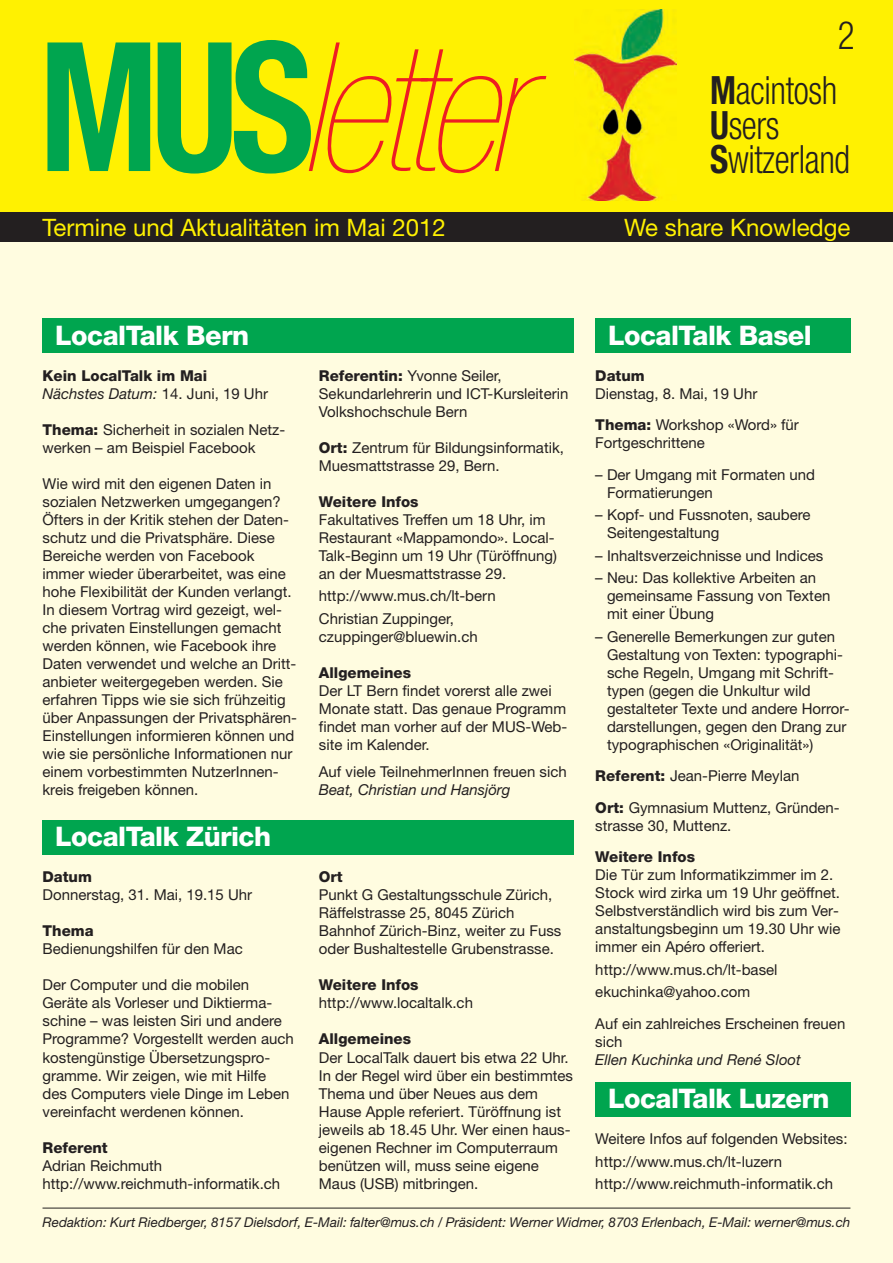
<style>
.page{position:relative;width:893px;height:1263px;background:#fff}
.page>*{position:absolute;margin:0;border:0;box-sizing:border-box;transform-origin:0 0}
.t1{font:italic 900 condensed 180px "Helvetica Neue";letter-spacing:-.05em;color:#ee1d23}
.t2{font:300 condensed 39px/34.5px "Helvetica Neue";letter-spacing:-.01em;color:#231f20;scale:.9 1}
.t3{font:800 27px "Helvetica Neue";letter-spacing:-.02em;color:#fff}
.t4{font:24px "Helvetica Neue";color:#fff101}
.t5{font:15px/18px "Helvetica Neue";color:#231f20}
.t6{font:800 15px/18px "Helvetica Neue";color:#231f20}
.t7{font:italic 15px "Helvetica Neue";color:#231f20}
.t8{font:italic 13.5px "Helvetica Neue";color:#231f20}
.s1{font-weight:700;font-style:normal;color:#00a54f}
.s2{font-weight:700}
.s3{font-weight:400;font-style:italic}
.s4{font-weight:400}
.s5{font-weight:800}
</style>
<div class="page">
<div style="left:0;top:0;width:893px;height:213px;background:#fff101"></div>
<img style="left:575px;top:9px;width:102px;height:191px">
<div style="left:0;top:213px;width:893px;height:34px;background:#231f20"></div>
<div style="left:0;top:242px;width:893px;height:1021px;background:#fffce0"></div>
<hr style="left:43px;top:1208px;width:807px;height:1px;background:#231f20">
<div style="left:43px;top:319px;width:531px;height:34px;background:#00a54f"></div>
<div style="left:43px;top:821px;width:531px;height:34px;background:#00a54f"></div>
<div style="left:595px;top:319px;width:255px;height:34px;background:#00a54f"></div>
<div style="left:595px;top:1082px;width:255px;height:34px;background:#00a54f"></div>
<h1 class="t1" style="left:39px;top:42px;width:488px"><span class="s1">MUS</span>letter</h1>
<h2 class="t2" style="left:838px;top:21px;width:20px">2</h2>
<h2 class="t2" style="left:710px;top:77px;width:157px"><span class="s2">M</span>acintosh<br><span class="s2">U</span>sers<br><span class="s2">S</span>witzerland</h2>
<h3 class="t4" style="left:43px;top:219px;width:405px">Termine und Aktualitäten im Mai 2012</h3>
<h3 class="t4" style="left:624px;top:219px;width:228px">We share Knowledge</h3>
<h3 class="t3" style="left:55px;top:325px;width:195px">LocalTalk Bern</h3>
<p class="t6" style="left:43px;top:368px;width:227px">Kein LocalTalk im Mai<br><span class="s3">Nächstes Datum:</span> <span class="s4">14. Juni, 19 Uhr</span></p>
<p class="t5" style="left:43px;top:422px;width:244px"><span class="s5">Thema:</span> Sicherheit in sozialen Netz&shy;werken – am Beispiel Facebook</p>
<p class="t5" style="left:43px;top:476px;width:256px">Wie wird mit den eigenen Daten in sozialen Netzwerken umgegangen?<br>Öfters in der Kritik stehen der Daten&shy;schutz und die Privatsphäre. Diese Bereiche werden von Facebook immer wieder überarbeitet, was eine hohe Flexibilität der Kunden verlangt.<br>In diesem Vortrag wird gezeigt, wel&shy;che privaten Einstellungen gemacht werden können, wie Facebook ihre Daten verwendet und welche an Dritt&shy;anbieter weitergegeben werden. Sie erfahren Tipps wie sie sich frühzeitig über Anpassungen der Privatsphären-Einstellungen informieren können und wie sie persönliche Informationen nur einem vorbestimmten NutzerInnen&shy;kreis freigeben können.</p>
<h3 class="t3" style="left:55px;top:827px;width:217px">LocalTalk Zürich</h3>
<p class="t6" style="left:43px;top:869px;width:51px">Datum</p>
<p class="t5" style="left:43px;top:887px;width:211px">Donnerstag, 31. Mai, 19.15 Uhr</p>
<p class="t6" style="left:43px;top:923px;width:53px">Thema</p>
<p class="t5" style="left:43px;top:941px;width:202px">Bedienungshilfen für den Mac</p>
<p class="t5" style="left:43px;top:977px;width:253px">Der Computer und die mobilen Geräte als Vorleser und Diktierma&shy;schine – was leisten Siri und andere Programme? Vorgestellt werden auch kostengünstige Übersetzungspro&shy;gramme. Wir zeigen, wie mit Hilfe des Computers viele Dinge im Leben vereinfacht werdenen können.</p>
<p class="t6" style="left:43px;top:1139px;width:67px">Referent</p>
<p class="t5" style="left:43px;top:1157px;width:239px">Adrian Reichmuth http://www.reichmuth-informatik.ch</p>
<p class="t5" style="left:319px;top:368px;width:251px"><span class="s5">Referentin:</span> Yvonne Seiler,<br>Sekundarlehrerin und ICT-Kursleiterin<br>Volkshochschule Bern</p>
<p class="t5" style="left:319px;top:440px;width:247px"><span class="s5">Ort:</span> Zentrum für Bildungsinformatik,<br>Muesmattstrasse 29, Bern.</p>
<p class="t6" style="left:319px;top:494px;width:101px">Weitere Infos</p>
<p class="t5" style="left:319px;top:512px;width:240px">Fakultatives Treffen um 18 Uhr, im<br>Restaurant «Mappamondo». Local-<br>Talk-Beginn um 19 Uhr (Türöffnung) an der Muesmattstrasse 29.</p>
<p class="t5" style="left:319px;top:586px;width:178px;line-height:22.5px">http://www.mus.ch/lt-bern<br>Christian Zuppinger,</p>
<p class="t5" style="left:319px;top:629px;width:160px">czuppinger@bluewin.ch</p>
<p class="t6" style="left:319px;top:665px;width:94px">Allgemeines</p>
<p class="t5" style="left:319px;top:683px;width:250px">Der LT Bern findet vorerst alle zwei<br>Monate statt. Das genaue Programm findet man vorher auf der MUS-Web&shy;site im Kalender.</p>
<p class="t5" style="left:319px;top:764px;width:249px">Auf viele TeilnehmerInnen freuen sich</p>
<p class="t7" style="left:319px;top:784px;width:193px">Beat, Christian und Hansjörg</p>
<p class="t6" style="left:319px;top:869px;width:25px">Ort</p>
<p class="t5" style="left:319px;top:887px;width:244px">Punkt G Gestaltungsschule Zürich, Räffelstrasse 25, 8045 Zürich Bahnhof Zürich-Binz, weiter zu Fuss oder Bushaltestelle Grubenstrasse.</p>
<p class="t6" style="left:319px;top:977px;width:101px">Weitere Infos</p>
<p class="t5" style="left:319px;top:995px;width:156px">http://www.localtalk.ch</p>
<p class="t6" style="left:319px;top:1031px;width:94px">Allgemeines</p>
<p class="t5" style="left:319px;top:1049px;width:256px">Der LocalTalk dauert bis etwa 22 Uhr.<br>In der Regel wird über ein bestimmtes Thema und über Neues aus dem Hause Apple referiert. Türöffnung ist jeweils ab 18.45 Uhr. Wer einen haus&shy;eigenen Rechner im Computerraum benützen will, muss seine eigene Maus (USB) mitbringen.</p>
<h3 class="t3" style="left:608px;top:325px;width:205px">LocalTalk Basel</h3>
<p class="t6" style="left:595px;top:368px;width:51px">Datum</p>
<p class="t5" style="left:595px;top:379px;width:205px;line-height:31.5px">Dienstag, 8. Mai, 19 Uhr<br><span class="s5">Thema:</span> Workshop «Word» für</p>
<p class="t5" style="left:595px;top:435px;width:111px">Fortgeschrittene</p>
<p class="t5" style="left:607px;top:467px;width:210px;text-indent:-12px">– Der Umgang mit Formaten und<br>Formatierungen</p>
<p class="t5" style="left:607px;top:507px;width:205px;text-indent:-12px">– Kopf- und Fussnoten, saubere<br>Seitengestaltung</p>
<p class="t5" style="left:595px;top:548px;width:230px">– Inhaltsverzeichnisse und Indices</p>
<p class="t5" style="left:607px;top:570px;width:225px;text-indent:-12px">– Neu: Das kollektive Arbeiten an gemeinsame Fassung von Texten mit einer Übung</p>
<p class="t5" style="left:607px;top:629px;width:244px;text-indent:-12px">– Generelle Bemerkungen zur guten Gestaltung von Texten: typographi&shy;sche Regeln, Umgang mit Schrift&shy;typen (gegen die Unkultur wild gestalteter Texte und andere Horror&shy;darstellungen, gegen den Drang zur typographischen «Originalität»)</p>
<p class="t5" style="left:595px;top:762px;width:246px;line-height:31.5px"><span class="s5">Referent:</span> Jean-Pierre Meylan<br><span class="s5">Ort:</span> Gymnasium Muttenz, Gründen-</p>
<p class="t5" style="left:595px;top:818px;width:138px">strasse 30, Muttenz.</p>
<p class="t6" style="left:595px;top:849px;width:101px">Weitere Infos</p>
<p class="t5" style="left:595px;top:867px;width:247px">Die Tür zum Informatikzimmer im 2.<br>Stock wird zirka um 19 Uhr geöffnet.<br>Selbstverständlich wird bis zum Ver&shy;anstaltungsbeginn um 19.30 Uhr wie immer ein Apéro offeriert.</p>
<p class="t5" style="left:595px;top:960px;width:184px;line-height:22.5px">http://www.mus.ch/lt-basel ekuchinka@yahoo.com</p>
<p class="t5" style="left:595px;top:1016px;width:252px">Auf ein zahlreiches Erscheinen freuen sich</p>
<p class="t7" style="left:595px;top:1054px;width:207px">Ellen Kuchinka und René Sloot</p>
<h3 class="t3" style="left:608px;top:1089px;width:223px">LocalTalk Luzern</h3>
<p class="t5" style="left:595px;top:1129px;width:254px;line-height:22.5px">Weitere Infos auf folgenden Websites: http://www.mus.ch/lt-luzern http://www.reichmuth-informatik.ch</p>
<p class="t8" style="left:43px;top:1217px;width:809px">Redaktion: Kurt Riedberger, 8157 Dielsdorf, E-Mail: falter@mus.ch / Präsident: Werner Widmer, 8703 Erlenbach, E-Mail: werner@mus.ch</p>
</div>
